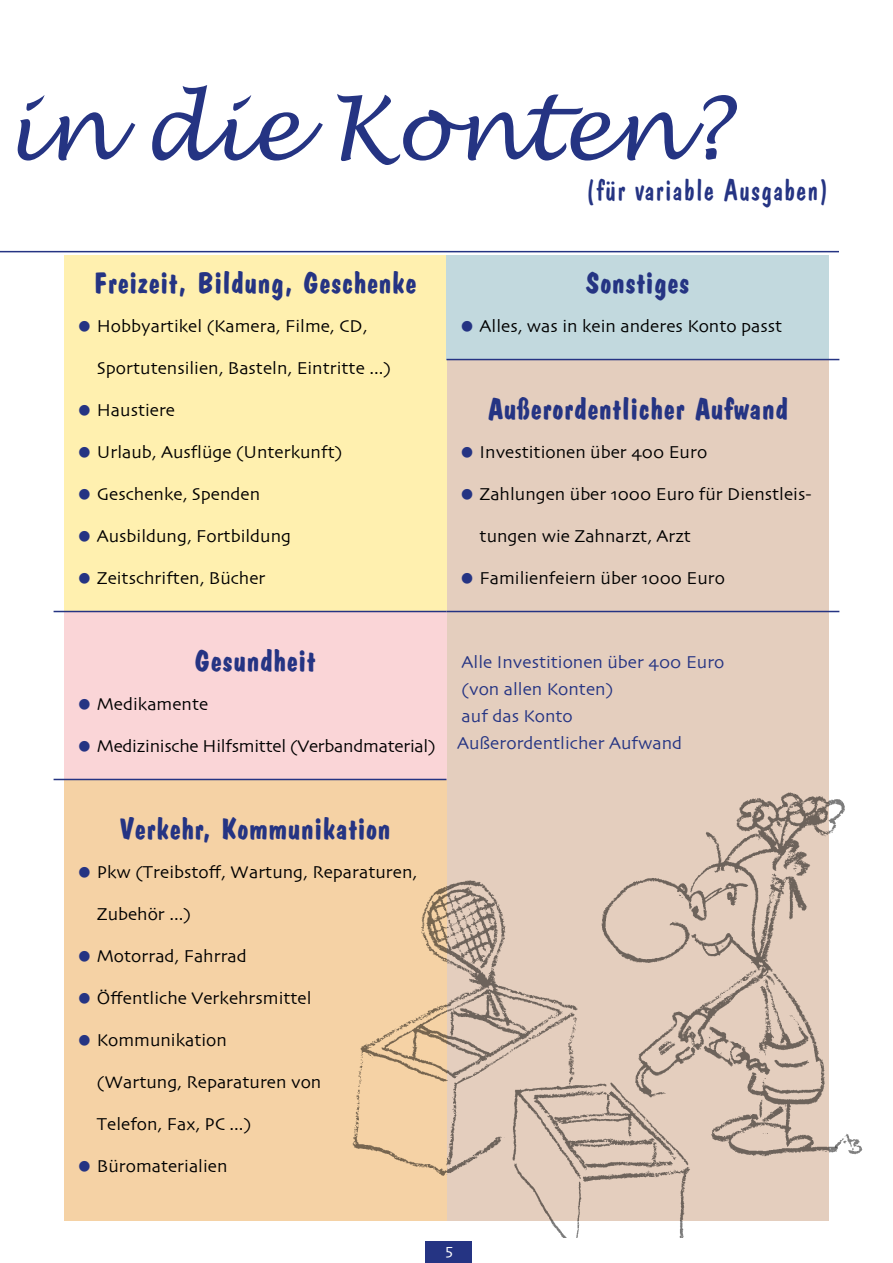
<style>
.page{position:relative;width:893px;height:1263px;background:#fff}
.page>*{position:absolute;margin:0;border:0;box-sizing:border-box;transform-origin:0 0}
.t1{font:italic 87px "Lucida Handwriting";color:#253483}
.t2{font:700 30px "Dom Casual";color:#253483}
.t3{font:30px "Dom Casual";letter-spacing:.01em;color:#253483}
.t4{font:18px "Skia";color:#000}
.t5{font:18px/27px "Skia";color:#253483}
.t6{font:16.5px "Skia";color:#fff}
.s1{font-size:36px;color:#253483}
</style>
<div class="page">
<div style="left:446px;top:359px;width:383px;height:861px;background:#e4cebe"></div>
<div style="left:426px;top:1241px;width:46px;height:22px;background:#253483"></div>
<div style="left:64px;top:255px;width:382px;height:356px;background:#fff0af"></div>
<div style="left:64px;top:780px;width:382px;height:440px;background:#f5d2a5"></div>
<div style="left:446px;top:255px;width:383px;height:104px;background:#c2d9de"></div>
<div style="left:64px;top:611px;width:382px;height:169px;background:#fad5d7"></div>
<hr style="left:0;top:251px;width:839px;height:1px;background:#253483">
<img style="left:298px;top:776px;width:547px;height:461px">
<img style="left:834px;top:1133px;width:28px;height:21px">
<hr style="left:54px;top:611px;width:392px;height:1px;background:#253483">
<hr style="left:54px;top:779px;width:392px;height:1px;background:#253483">
<hr style="left:446px;top:359px;width:393px;height:1px;background:#253483">
<hr style="left:446px;top:611px;width:393px;height:1px;background:#253483">
<h1 class="t1" style="left:4px;top:76px;width:727px">in die Konten?</h1>
<h2 class="t3" style="left:585px;top:172px;width:245px">(für variable Ausgaben)</h2>
<h2 class="t2" style="left:93px;top:266px;width:325px">Freizeit, Bildung, Geschenke</h2>
<p class="t4" style="left:74px;top:315px;width:294px"><span class="s1">•</span>Hobbyartikel (Kamera, Filme, CD,</p>
<p class="t4" style="left:97px;top:357px;width:295px">Sportutensilien, Basteln, Eintritte ...)</p>
<p class="t4" style="left:74px;top:399px;width:102px"><span class="s1">•</span>Haustiere</p>
<p class="t4" style="left:74px;top:441px;width:269px"><span class="s1">•</span>Urlaub, Ausflüge (Unterkunft)</p>
<p class="t4" style="left:74px;top:483px;width:187px"><span class="s1">•</span>Geschenke, Spenden</p>
<p class="t4" style="left:74px;top:525px;width:218px"><span class="s1">•</span>Ausbildung, Fortbildung</p>
<p class="t4" style="left:74px;top:567px;width:193px"><span class="s1">•</span>Zeitschriften, Bücher</p>
<h2 class="t2" style="left:586px;top:266px;width:106px">Sonstiges</h2>
<p class="t4" style="left:457px;top:315px;width:326px"><span class="s1">•</span>Alles, was in kein anderes Konto passt</p>
<h2 class="t2" style="left:487px;top:392px;width:303px">Außerordentlicher Aufwand</h2>
<p class="t4" style="left:457px;top:441px;width:252px"><span class="s1">•</span>Investitionen über 400 Euro</p>
<p class="t4" style="left:457px;top:483px;width:356px"><span class="s1">•</span>Zahlungen über 1000 Euro für Dienstleis-</p>
<p class="t4" style="left:480px;top:525px;width:213px">tungen wie Zahnarzt, Arzt</p>
<p class="t4" style="left:457px;top:567px;width:269px"><span class="s1">•</span>Familienfeiern über 1000 Euro</p>
<h2 class="t2" style="left:194px;top:644px;width:123px">Gesundheit</h2>
<p class="t4" style="left:74px;top:693px;width:135px"><span class="s1">•</span>Medikamente</p>
<p class="t4" style="left:74px;top:735px;width:363px"><span class="s1">•</span>Medizinische Hilfsmittel (Verbandmaterial)</p>
<p class="t5" style="left:457px;top:650px;width:269px">Alle Investitionen über 400 Euro (von allen Konten)<br>auf das Konto<br>Außerordentlicher Aufwand</p>
<h2 class="t2" style="left:119px;top:812px;width:273px">Verkehr, Kommunikation</h2>
<p class="t4" style="left:74px;top:861px;width:344px"><span class="s1">•</span>Pkw (Treibstoff, Wartung, Reparaturen,</p>
<p class="t4" style="left:97px;top:903px;width:95px">Zubehör ...)</p>
<p class="t4" style="left:74px;top:945px;width:174px"><span class="s1">•</span>Motorrad, Fahrrad</p>
<p class="t4" style="left:74px;top:987px;width:239px"><span class="s1">•</span>Öffentliche Verkehrsmittel</p>
<p class="t4" style="left:74px;top:1029px;width:154px"><span class="s1">•</span>Kommunikation</p>
<p class="t4" style="left:97px;top:1071px;width:226px">(Wartung, Reparaturen von</p>
<p class="t4" style="left:97px;top:1113px;width:156px">Telefon, Fax, PC ...)</p>
<p class="t4" style="left:74px;top:1155px;width:155px"><span class="s1">•</span>Büromaterialien</p>
<p class="t6" style="left:445px;top:1239px;width:9px">5</p>
</div>
